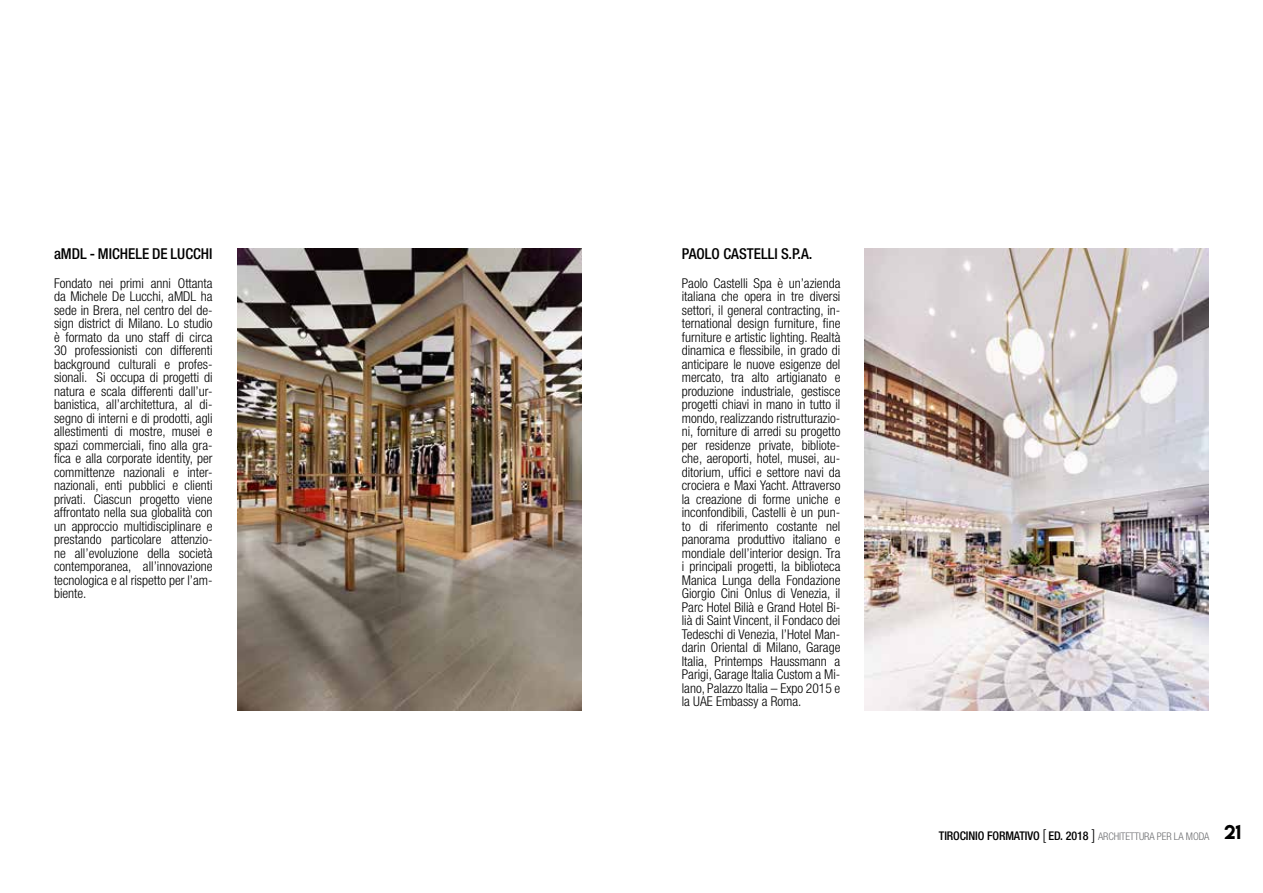
<style>
.page{position:relative;width:1263px;height:893px;background:#fff}
.page>*{position:absolute;margin:0;border:0;box-sizing:border-box;transform-origin:0 0}
.t1{font:500 condensed 15px "Helvetica Neue LT Std";color:#000}
.t2{font:300 condensed 13.5px/13.5px "Helvetica Neue LT Std";color:#000;text-align:justify}
.t3{font:500 condensed 12px "Helvetica Neue LT Std";letter-spacing:-.01em;color:#000}
.s1{font-weight:300;font-size:15px}
.s2{font-weight:300;font-size:10.5px;color:#6d6e71}
.s3{font-family:"Lemon Milk";font-weight:400;font-stretch:normal;font-size:18px}
</style>
<div class="page">
<img style="left:237px;top:249px;width:344px;height:461px">
<img style="left:865px;top:249px;width:344px;height:461px">
<p class="t1" style="left:54px;top:245px;width:17px">AMDL</p>
<p class="t1" style="left:90px;top:245px;width:124px">- MICHELE DE LUCCHI</p>
<p class="t2" style="left:54px;top:276px;width:160px">Fondato nei primi anni Ottanta da Michele De Lucchi, aMDL</p>
<p class="t2" style="left:54px;top:290px;width:160px;text-indent:147px">ha sede in Brera, nel centro del de&shy;sign district di Milano. Lo studio è formato da uno staff di circa 30 professionisti con differenti background culturali e profes&shy;sionali. Si occupa di progetti di natura e scala differenti dall’ur&shy;banistica, all’architettura, al di&shy;segno di interni e di prodotti, agli allestimenti di mostre, musei e spazi commerciali, fino alla gra&shy;fica e alla corporate identity, per committenze nazionali e inter&shy;nazionali, enti pubblici e clienti privati. Ciascun progetto viene affrontato nella sua globalità con un approccio multidisciplinare e prestando particolare attenzio&shy;ne all’evoluzione della società contemporanea, all’innovazione tecnologica e al rispetto per l’am&shy;biente.</p>
<p class="t1" style="left:682px;top:245px;width:9px">PAOLO</p>
<p class="t1" style="left:723px;top:245px;width:8px">CASTELLI</p>
<p class="t1" style="left:781px;top:245px;width:33px">S.P.A.</p>
<p class="t2" style="left:682px;top:276px;width:160px">Paolo Castelli Spa è un’azienda italiana che opera in tre diversi settori, il general contracting, in&shy;ternational design furniture, fine furniture e artistic lighting. Realtà dinamica e flessibile, in grado di anticipare le nuove esigenze del mercato, tra alto artigianato e produzione industriale, gestisce progetti chiavi in mano in tutto il mondo, realizzando ristrutturazio&shy;ni, forniture di arredi su progetto per residenze private, bibliote&shy;che, aeroporti, hotel, musei, au&shy;ditorium, uffici e settore navi da crociera e Maxi Yacht. Attraverso la creazione di forme uniche e inconfondibili, Castelli è un pun&shy;to di riferimento costante nel panorama produttivo italiano e mondiale dell’interior design. Tra i principali progetti, la biblioteca Manica Lunga della Fondazione Giorgio Cini Onlus di Venezia, il Parc Hotel Bilià e Grand Hotel Bi&shy;lià di Saint Vincent, il Fondaco dei Tedeschi di Venezia, l’Hotel Man&shy;darin Oriental di Milano, Garage Italia, Printemps Haussmann a Parigi, Garage Italia Custom a Mi&shy;lano, Palazzo Italia – Expo 2015 e la UAE Embassy a Roma.</p>
<p class="t3" style="left:939px;top:828px;width:303px">TIROCINIO FORMATIVO <span class="s1">[</span> ED. 2018 <span class="s1">]</span> <span class="s2">architettura per la moda</span> <span class="s3">21</span></p>
</div>
